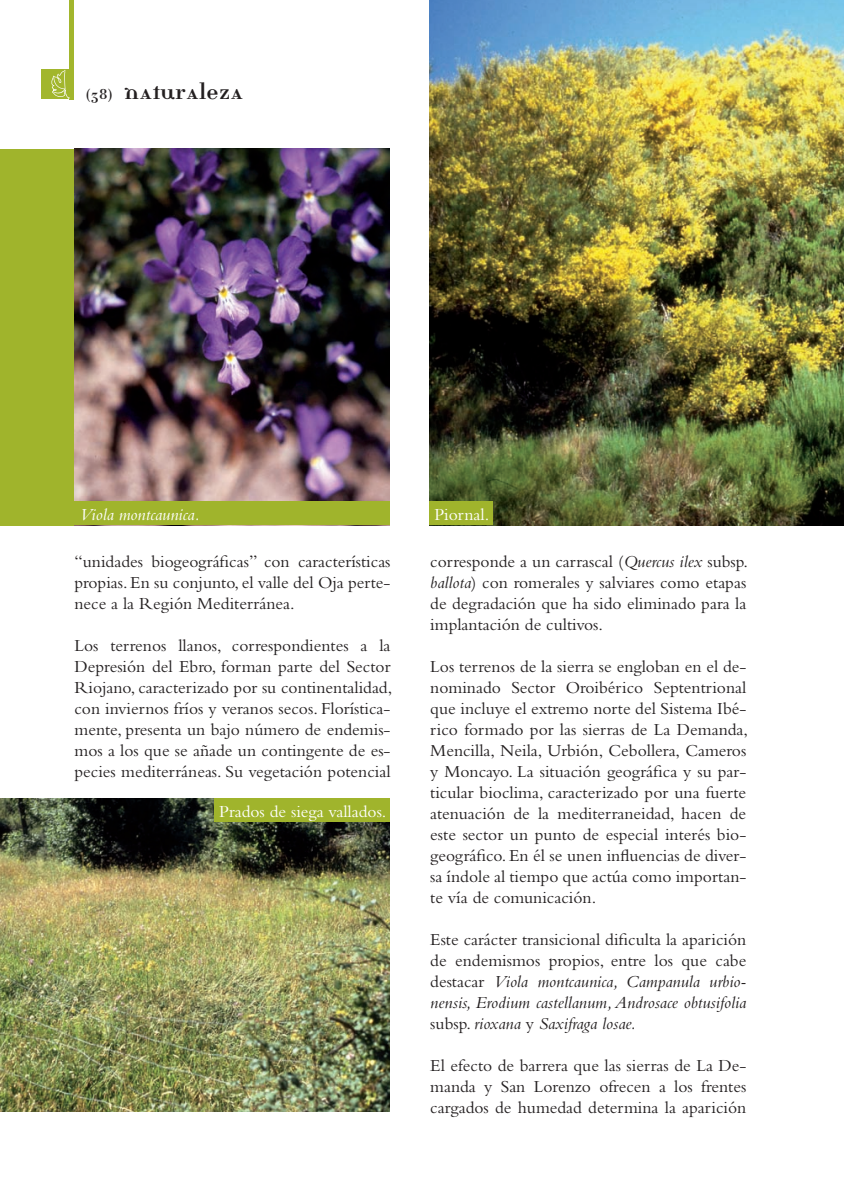
<style>
.page{position:relative;width:844px;height:1191px;background:#fff}
.page>*{position:absolute;margin:0;border:0;box-sizing:border-box;transform-origin:0 0}
.t1{font:24.5px "Katrina";color:#231f20}
.t2{font:17.5px/21px "Bembo";color:#231f20;text-align:justify}
.t3{font:italic 17.5px/21px "Bembo";color:#231f20;text-align:justify}
.t4{font:17.5px "Bembo";color:#fff}
.t5{font:italic 17.5px "Bembo";color:#fff}
.t6{font:15.75px "Katrina";color:#231f20}
.s1{font-style:italic}
.s2{font-style:normal}
</style>
<div class="page">
<div style="left:41px;top:69px;width:30px;height:30px;background:#a2b62d"></div>
<div style="left:69px;top:0;width:5px;height:99px;background:#a2b62d"></div>
<svg style="left:51px;top:70px;width:19px;height:29px"></svg>
<div style="left:0;top:149px;width:389px;height:376px;background:#a0b42c"></div>
<img style="left:74px;top:149px;width:315px;height:352px">
<img style="left:0;top:798px;width:389px;height:313px">
<img style="left:429px;top:0;width:414px;height:525px">
<hr style="left:843px;top:798px;width:1px;height:393px;background:#a0b42c">
<img style="left:843px;top:798px;width:1px;height:315px">
<div style="left:214px;top:798px;width:175px;height:23px;background:#a0b42c"></div>
<div style="left:429px;top:502px;width:63px;height:23px;background:#a0b42c"></div>
<p class="t6" style="left:86px;top:85px;width:28px">(38)</p>
<h1 class="t1" style="left:124px;top:77px;width:121px">naturaleza</h1>
<p class="t5" style="left:79px;top:504px;width:122px">Viola montcaunica.</p>
<p class="t2" style="left:74px;top:551px;width:317px">“unidades biogeográficas” con características propias. En su conjunto, el valle del Oja perte&shy;nece a la Región Mediterránea.</p>
<p class="t2" style="left:74px;top:635px;width:319px">Los terrenos llanos, correspondientes a la Depresión del Ebro, forman parte del Sector Riojano, caracterizado por su continentalidad, con inviernos fríos y veranos secos. Florística&shy;mente, presenta un bajo número de endemis&shy;mos a los que se añade un contingente de es&shy;pecies mediterráneas. Su vegetación potencial</p>
<p class="t4" style="left:219px;top:801px;width:169px">Prados de siega vallados.</p>
<p class="t4" style="left:434px;top:504px;width:56px">Piornal.</p>
<p class="t2" style="left:430px;top:551px;width:319px">corresponde a un carrascal (<span class="s1">Quercus ilex</span> subsp. <span class="s1">ballota</span>) con romerales y salviares como etapas de degradación que ha sido eliminado para la implantación de cultivos.</p>
<p class="t2" style="left:430px;top:656px;width:319px">Los terrenos de la sierra se engloban en el de&shy;nominado Sector Oroibérico Septentrional que incluye el extremo norte del Sistema Ibé&shy;rico formado por las sierras de La Demanda, Mencilla, Neila, Urbión, Cebollera, Cameros y Moncayo. La situación geográfica y su par&shy;ticular bioclima, caracterizado por una fuerte atenuación de la mediterraneidad, hacen de este sector un punto de especial interés bio&shy;geográfico. En él se unen influencias de diver&shy;sa índole al tiempo que actúa como importan&shy;te vía de comunicación.</p>
<p class="t3" style="left:430px;top:929px;width:317px"><span class="s2">Este carácter transicional dificulta la aparición de endemismos propios, entre los que cabe destacar</span> Viola montcaunica, Campanula urbio&shy;nensis, Erodium castellanum, Androsace obtusifolia <span class="s2">subsp.</span> rioxana <span class="s2">y</span> Saxifraga losae.</p>
<p class="t2" style="left:430px;top:1055px;width:317px">El efecto de barrera que las sierras de La De&shy;manda y San Lorenzo ofrecen a los frentes cargados de humedad determina la aparición</p>
</div>
